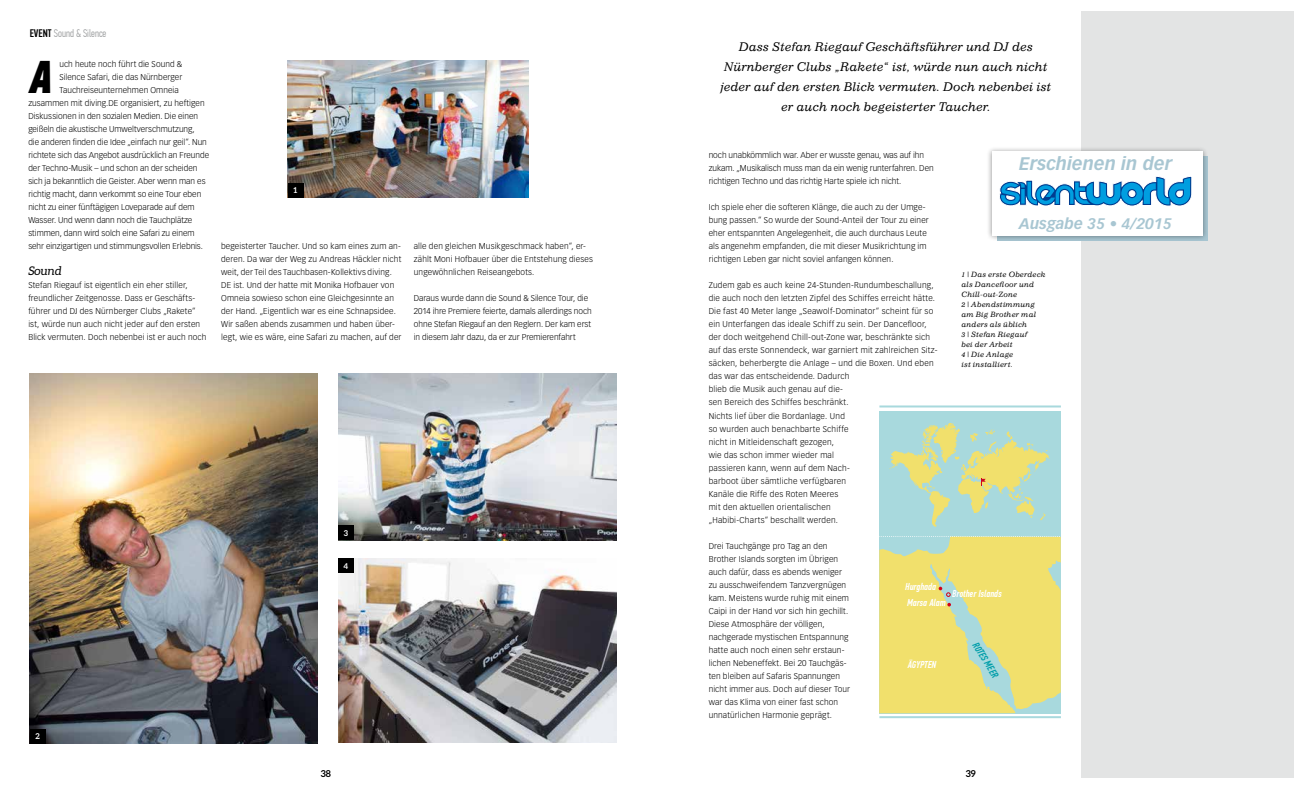
<style>
.page{position:relative;width:1304px;height:794px;background:#fff}
.page>*{position:absolute;margin:0;border:0;box-sizing:border-box;transform-origin:0 0}
.t1{font:italic 45.7px "PF Din Text Comp Pro X Black";color:#000}
.t2{font:italic 700 17.9px "Vectora LH";color:#a8c6d2}
.t3{font:italic 700 15px "Vectora LH";color:#a8c6d2}
.t4{font:italic 12px/20px "Impressum";color:#000;text-align:center}
.t5{font:italic 12px "Aleo";letter-spacing:.01em;color:#000}
.t6{font:300 11px "PF Din Text Comp Pro";color:#9c9e9f}
.t7{font:italic 500 10px "PF Din Text Comp Pro";color:#fff}
.t8{font:italic 500 10px "PF Din Text Comp Pro";color:#009eaa}
.t9{font:700 9.5px "Aleo";color:#000}
.t10{font:300 8.3px/13px "Vectora LH";letter-spacing:.015em;color:#000}
.t11{font:300 8.3px/13px "Vectora LH";letter-spacing:-.005em;color:#000}
.t12{font:700 8px "Aleo";color:#fff}
.t13{font:italic 7.3px/10px "Impressum";letter-spacing:.02em;color:#000}
.s1{font-weight:500;color:#000}
</style>
<div class="page">
<div style="left:879px;top:411px;width:182px;height:302px;background:#a8d9dd"></div>
<svg style="left:889px;top:423px;width:161px;height:104px"></svg>
<hr style="left:879px;top:405px;width:182px;height:2px;background:#a8d9dd">
<hr style="left:879px;top:716px;width:182px;height:2px;background:#a8d9dd">
<svg style="left:879px;top:536px;width:182px;height:177px;background:#e6de7b"></svg>
<img style="left:30px;top:373px;width:287px;height:370px">
<img style="left:338px;top:373px;width:279px;height:167px">
<div style="left:338px;top:525px;width:16px;height:15px;background:#000"></div>
<div style="left:30px;top:729px;width:15px;height:14px;background:#000"></div>
<img style="left:338px;top:558px;width:279px;height:184px">
<div style="left:338px;top:558px;width:16px;height:15px;background:#000"></div>
<img style="left:288px;top:61px;width:241px;height:136px">
<div style="left:288px;top:183px;width:15px;height:14px;background:#000"></div>
<div style="left:1081px;top:12px;width:213px;height:766px;background:#e3e4e4"></div>
<div style="left:987px;top:146px;width:221px;height:95px;background:#000;opacity:.4"></div>
<div style="left:992px;top:151px;width:211px;height:85px;background:#fff"></div>
<svg style="left:999px;top:176px;width:193px;height:65px"></svg>
<h3 class="t6" style="left:30px;top:27px;width:78px"><span class="s1">EVENT</span> Sound &amp; Silence</h3>
<h1 class="t1" style="left:30px;top:49px;width:24px">A</h1>
<p class="t10" style="left:59px;top:58px;width:124px">uch heute noch führt die Sound &amp;</p>
<p class="t10" style="left:59px;top:71px;width:124px">Silence Safari, die das Nürnberger</p>
<p class="t10" style="left:59px;top:84px;width:121px">Tauchreiseunternehmen Omneia</p>
<p class="t10" style="left:28px;top:97px;width:178px">zusammen mit diving.DE organisiert, zu heftigen</p>
<p class="t10" style="left:28px;top:110px;width:171px">Diskussionen in den sozialen Medien. Die einen</p>
<p class="t11" style="left:28px;top:123px;width:168px">geißeln die akustische Umweltverschmutzung,</p>
<p class="t11" style="left:28px;top:136px;width:180px">die anderen finden die Idee „einfach nur geil“. Nun</p>
<p class="t11" style="left:28px;top:149px;width:182px">richtete sich das Angebot ausdrücklich an Freunde</p>
<p class="t11" style="left:28px;top:162px;width:171px">der Techno-Musik – und schon an der scheiden</p>
<p class="t11" style="left:28px;top:175px;width:179px">sich ja bekanntlich die Geister. Aber wenn man es</p>
<p class="t11" style="left:28px;top:188px;width:174px">richtig macht, dann verkommt so eine Tour eben</p>
<p class="t11" style="left:28px;top:201px;width:168px">nicht zu einer fünftägigen Loveparade auf dem</p>
<p class="t11" style="left:28px;top:214px;width:166px">Wasser. Und wenn dann noch die Tauchplätze</p>
<p class="t11" style="left:28px;top:227px;width:168px">stimmen, dann wird solch eine Safari zu einem</p>
<p class="t11" style="left:28px;top:240px;width:176px">sehr einzigartigen und stimmungsvollen Erlebnis.</p>
<h3 class="t5" style="left:28px;top:264px;width:35px">Sound</h3>
<p class="t10" style="left:28px;top:279px;width:180px">Stefan Riegauf ist eigentlich ein eher stiller, freundlicher Zeitgenosse. Dass er Geschäfts&shy;führer und DJ des Nürnberger Clubs „Rakete“ ist, würde nun auch nicht jeder auf den ersten Blick vermuten. Doch nebenbei ist er auch noch</p>
<p class="t12" style="left:35px;top:732px;width:6px">2</p>
<p class="t12" style="left:294px;top:186px;width:5px">1</p>
<p class="t10" style="left:221px;top:240px;width:182px">begeisterter Taucher. Und so kam eines zum an&shy;deren. Da war der Weg zu Andreas Häckler nicht weit, der Teil des Tauchbasen-Kollektivs diving.<br>DE ist. Und der hatte mit Monika Hofbauer von Omneia sowieso schon eine Gleichgesinnte an der Hand. „Eigentlich war es eine Schnapsidee.<br>Wir saßen abends zusammen und haben über&shy;legt, wie es wäre, eine Safari zu machen, auf der</p>
<p class="t10" style="left:414px;top:240px;width:181px">alle den gleichen Musikgeschmack haben“, er&shy;zählt Moni Hofbauer über die Entstehung dieses ungewöhnlichen Reiseangebots.</p>
<p class="t11" style="left:414px;top:292px;width:179px">Daraus wurde dann die Sound &amp; Silence Tour, die 2014 ihre Premiere feierte, damals allerdings noch ohne Stefan Riegauf an den Reglern. Der kam erst in diesem Jahr dazu, da er zur Premierenfahrt</p>
<p class="t12" style="left:344px;top:528px;width:6px">3</p>
<p class="t12" style="left:343px;top:561px;width:6px">4</p>
<h3 class="t4" style="left:720px;top:36px;width:332px">Dass Stefan Riegauf Geschäftsführer und DJ des Nürnberger Clubs „Rakete“ ist, würde nun auch nicht jeder auf den ersten Blick vermuten. Doch nebenbei ist er auch noch begeisterter Taucher.</h3>
<p class="t11" style="left:709px;top:149px;width:227px">noch unabkömmlich war. Aber er wusste genau, was auf ihn zukam. „Musikalisch muss man da ein wenig runterfahren. Den richtigen Techno und das richtig Harte spiele ich nicht.</p>
<p class="t10" style="left:709px;top:201px;width:222px">Ich spiele eher die softeren Klänge, die auch zu der Umge&shy;bung passen.“ So wurde der Sound-Anteil der Tour zu einer eher entspannten Angelegenheit, die auch durchaus Leute als angenehm empfanden, die mit dieser Musikrichtung im richtigen Leben gar nicht soviel anfangen können.</p>
<p class="t10" style="left:709px;top:279px;width:230px">Zudem gab es auch keine 24-Stunden-Rundumbeschallung, die auch noch den letzten Zipfel des Schiffes erreicht hätte.<br>Die fast 40 Meter lange „Seawolf-Dominator“ scheint für so ein Unterfangen das ideale Schiff zu sein. Der Dancefloor, der doch weitgehend Chill-out-Zone war, beschränkte sich auf das erste Sonnendeck, war garniert mit zahlreichen Sitz&shy;säcken, beherbergte die Anlage – und die Boxen. Und eben das war das entscheidende. Dadurch<br>blieb die Musik auch genau auf die-<br>sen Bereich des Schiffes beschränkt.<br>Nichts lief über die Bordanlage. Und<br>so wurden auch benachbarte Schiffe<br>nicht in Mitleidenschaft gezogen,<br>wie das schon immer wieder mal<br>passieren kann, wenn auf dem Nach-<br>barboot über sämtliche verfügbaren<br>Kanäle die Riffe des Roten Meeres<br>mit den aktuellen orientalischen<br>„Habibi-Charts“ beschallt werden.</p>
<p class="t10" style="left:709px;top:539px;width:143px">Drei Tauchgänge pro Tag an den Brother Islands sorgten im Übrigen auch dafür, dass es abends weniger zu ausschweifendem Tanzvergnügen kam. Meistens wurde ruhig mit einem Caipi in der Hand vor sich hin gechillt.<br>Diese Atmosphäre der völligen, nachgerade mystischen Entspannung hatte auch noch einen sehr erstaun&shy;lichen Nebeneffekt. Bei 20 Tauchgäs&shy;ten bleiben auf Safaris Spannungen nicht immer aus. Doch auf dieser Tour war das Klima von einer fast schon unnatürlichen Harmonie geprägt.</p>
<h2 class="t2" style="left:1019px;top:153px;width:154px">Erschienen in der</h2>
<h3 class="t3" style="left:1019px;top:215px;width:154px">Ausgabe 35 • 4/2015</h3>
<p class="t13" style="left:962px;top:269px;width:86px">1 | Das erste Oberdeck als Dancefloor und<br>Chill-out-Zone<br>2 | Abendstimmung am Big Brother mal anders als üblich<br>3 | Stefan Riegauf<br>bei der Arbeit<br>4 | Die Anlage<br>ist installiert.</p>
<p class="t7" style="left:905px;top:581px;width:32px">Hurghada</p>
<p class="t7" style="left:952px;top:588px;width:51px">Brother Islands</p>
<p class="t7" style="left:907px;top:597px;width:40px">Marsa Alam</p>
<p class="t8" style="left:980px;top:640px;width:41px;rotate:58deg">ROTES MEER</p>
<p class="t7" style="left:908px;top:658px;width:30px">ÄGYPTEN</p>
<p class="t9" style="left:321px;top:767px;width:12px">38</p>
<p class="t9" style="left:966px;top:767px;width:11px">39</p>
</div>
